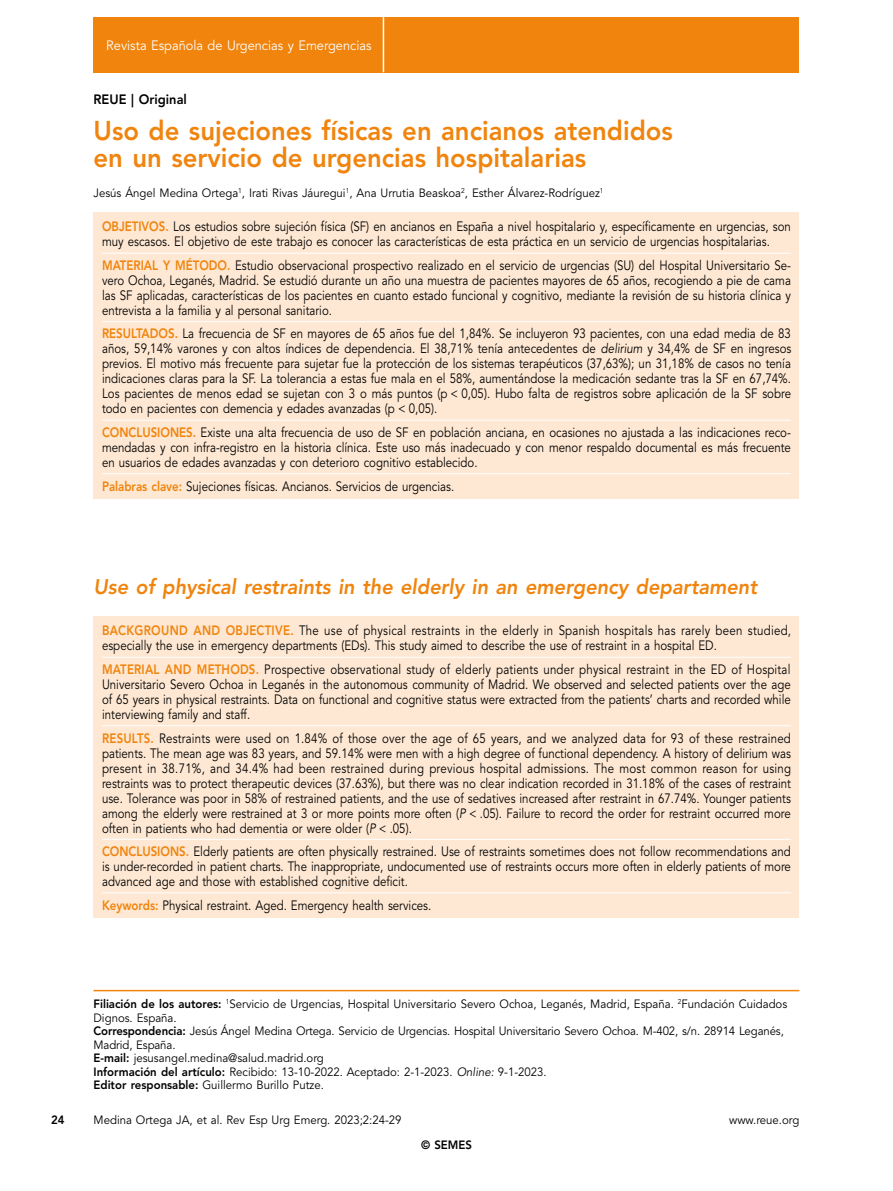
<style>
.page{position:relative;width:893px;height:1191px;background:#fff}
.page>*{position:absolute;margin:0;border:0;box-sizing:border-box;transform-origin:0 0}
.t1{font:800 27px/27px "Avenir LT Std";color:#f0840d;scale:.95 1}
.t2{font:italic 800 21px "Avenir LT Std";color:#f0840d;scale:.95 1}
.t3{font:13.5px/15px "Avenir LT Std";color:#000;text-align:justify;scale:.85 1}
.t4{font:13.5px "Avenir LT Std";color:#fff;scale:.95 1}
.t5{font:800 13.5px "Avenir LT Std";color:#000;scale:.95 1}
.t6{font:12px/13.5px "Avenir LT Std";color:#000;scale:.95 1}
.t7{font:800 12px "Avenir LT Std";color:#000;scale:.95 1}
.s1{font-weight:800;color:#f0840d}
.s2{font-style:italic}
.s3{font-weight:800}
</style>
<div class="page">
<hr style="left:94px;top:989px;width:705px;height:2px;background:#f0840d">
<div style="left:94px;top:17px;width:705px;height:55px;background:#f0840d"></div>
<div style="left:94px;top:213px;width:705px;height:286px;background:#fee8d3"></div>
<hr style="left:102px;top:253px;width:689px;height:1px;background:#fff">
<hr style="left:102px;top:321px;width:689px;height:1px;background:#fff">
<hr style="left:102px;top:420px;width:689px;height:1px;background:#fff">
<hr style="left:102px;top:473px;width:689px;height:1px;background:#fff">
<div style="left:94px;top:617px;width:705px;height:301px;background:#fee8d3"></div>
<hr style="left:102px;top:657px;width:689px;height:1px;background:#fff">
<hr style="left:102px;top:725px;width:689px;height:1px;background:#fff">
<hr style="left:102px;top:839px;width:689px;height:1px;background:#fff">
<hr style="left:102px;top:892px;width:689px;height:1px;background:#fff">
<hr style="left:383px;top:17px;width:1px;height:55px;background:#fff">
<p class="t4" style="left:106px;top:37px;width:281px">Revista Española de Urgencias y Emergencias</p>
<p class="t5" style="left:94px;top:91px;width:100px">REUE | Original</p>
<h1 class="t1" style="left:94px;top:117px;width:611px">Uso de sujeciones físicas en ancianos atendidos en un servicio de urgencias hospitalarias</h1>
<p class="t6" style="left:94px;top:186px;width:538px">Jesús Ángel Medina Ortega<sup>1</sup>, Irati Rivas Jáuregui<sup>1</sup>, Ana Urrutia Beaskoa<sup>2</sup>, Esther Álvarez-Rodríguez<sup>1</sup></p>
<p class="t3" style="left:102px;top:220px;width:812px"><span class="s1">OBJETIVOS.</span> Los estudios sobre sujeción física (SF) en ancianos en España a nivel hospitalario y, específicamente en urgencias, son muy escasos. El objetivo de este trabajo es conocer las características de esta práctica en un servicio de urgencias hospitalarias.</p>
<p class="t3" style="left:102px;top:258px;width:812px"><span class="s1">MATERIAL Y MÉTODO.</span> Estudio observacional prospectivo realizado en el servicio de urgencias (SU) del Hospital Universitario Se&shy;vero Ochoa, Leganés, Madrid. Se estudió durante un año una muestra de pacientes mayores de 65 años, recogiendo a pie de cama las SF aplicadas, características de los pacientes en cuanto estado funcional y cognitivo, mediante la revisión de su historia clínica y entrevista a la familia y al personal sanitario.</p>
<p class="t3" style="left:102px;top:327px;width:812px"><span class="s1">RESULTADOS.</span> La frecuencia de SF en mayores de 65 años fue del 1,84%. Se incluyeron 93 pacientes, con una edad media de 83 años, 59,14% varones y con altos índices de dependencia. El 38,71% tenía antecedentes de <span class="s2">delirium</span> y 34,4% de SF en ingresos previos. El motivo más frecuente para sujetar fue la protección de los sistemas terapéuticos (37,63%); un 31,18% de casos no tenía indicaciones claras para la SF. La tolerancia a estas fue mala en el 58%, aumentándose la medicación sedante tras la SF en 67,74%.<br>Los pacientes de menos edad se sujetan con 3 o más puntos (p &lt; 0,05). Hubo falta de registros sobre aplicación de la SF sobre todo en pacientes con demencia y edades avanzadas (p &lt; 0,05).</p>
<p class="t3" style="left:102px;top:425px;width:812px"><span class="s1">CONCLUSIONES.</span> Existe una alta frecuencia de uso de SF en población anciana, en ocasiones no ajustada a las indicaciones reco&shy;mendadas y con infra-registro en la historia clínica. Este uso más inadecuado y con menor respaldo documental es más frecuente en usuarios de edades avanzadas y con deterioro cognitivo establecido.</p>
<p class="t3" style="left:102px;top:479px;width:416px"><span class="s1">Palabras clave:</span> Sujeciones físicas. Ancianos. Servicios de urgencias.</p>
<h2 class="t2" style="left:94px;top:574px;width:700px">Use of physical restraints in the elderly in an emergency departament</h2>
<p class="t3" style="left:102px;top:623px;width:812px"><span class="s1">BACKGROUND AND OBJECTIVE.</span> The use of physical restraints in the elderly in Spanish hospitals has rarely been studied, especially the use in emergency departments (EDs). This study aimed to describe the use of restraint in a hospital ED.</p>
<p class="t3" style="left:102px;top:662px;width:812px"><span class="s1">MATERIAL AND METHODS.</span> Prospective observational study of elderly patients under physical restraint in the ED of Hospital Universitario Severo Ochoa in Leganés in the autonomous community of Madrid. We observed and selected patients over the age of 65 years in physical restraints. Data on functional and cognitive status were extracted from the patients’ charts and recorded while interviewing family and staff.</p>
<p class="t3" style="left:102px;top:730px;width:812px"><span class="s1">RESULTS.</span> Restraints were used on 1.84% of those over the age of 65 years, and we analyzed data for 93 of these restrained patients. The mean age was 83 years, and 59.14% were men with a high degree of functional dependency. A history of delirium was present in 38.71%, and 34.4% had been restrained during previous hospital admissions. The most common reason for using restraints was to protect therapeutic devices (37.63%), but there was no clear indication recorded in 31.18% of the cases of restraint use. Tolerance was poor in 58% of restrained patients, and the use of sedatives increased after restraint in 67.74%. Younger patients among the elderly were restrained at 3 or more points more often (<span class="s2">P</span> &lt; .05). Failure to record the order for restraint occurred more often in patients who had dementia or were older (<span class="s2">P</span> &lt; .05).</p>
<p class="t3" style="left:102px;top:844px;width:812px"><span class="s1">CONCLUSIONS.</span> Elderly patients are often physically restrained. Use of restraints sometimes does not follow recommendations and is under-recorded in patient charts. The inappropriate, undocumented use of restraints occurs more often in elderly patients of more advanced age and those with established cognitive deficit.</p>
<p class="t3" style="left:102px;top:897px;width:389px"><span class="s1">Keywords:</span> Physical restraint. Aged. Emergency health services.</p>
<p class="t6" style="left:94px;top:997px;width:732px"><span class="s3">Filiación de los autores:</span> <sup>1</sup>Servicio de Urgencias, Hospital Universitario Severo Ochoa, Leganés, Madrid, España. <sup>2</sup>Fundación Cuidados Dignos. España.<br><span class="s3">Correspondencia:</span> Jesús Ángel Medina Ortega. Servicio de Urgencias. Hospital Universitario Severo Ochoa. M-402, s/n. 28914 Leganés, Madrid, España.<br><span class="s3">E-mail:</span> jesusangel.medina@salud.madrid.org<br><span class="s3">Información del artículo:</span> Recibido: 13-10-2022. Aceptado: 2-1-2023. <span class="s2">Online:</span> 9-1-2023.<br><span class="s3">Editor responsable:</span> Guillermo Burillo Putze.</p>
<p class="t7" style="left:51px;top:1112px;width:16px">24</p>
<p class="t6" style="left:94px;top:1113px;width:326px">Medina Ortega JA, et al. Rev Esp Urg Emerg. 2023;2:24-29</p>
<p class="t6" style="left:729px;top:1113px;width:76px">www.reue.org</p>
<p class="t7" style="left:421px;top:1137px;width:55px">© SEMES</p>
</div>
